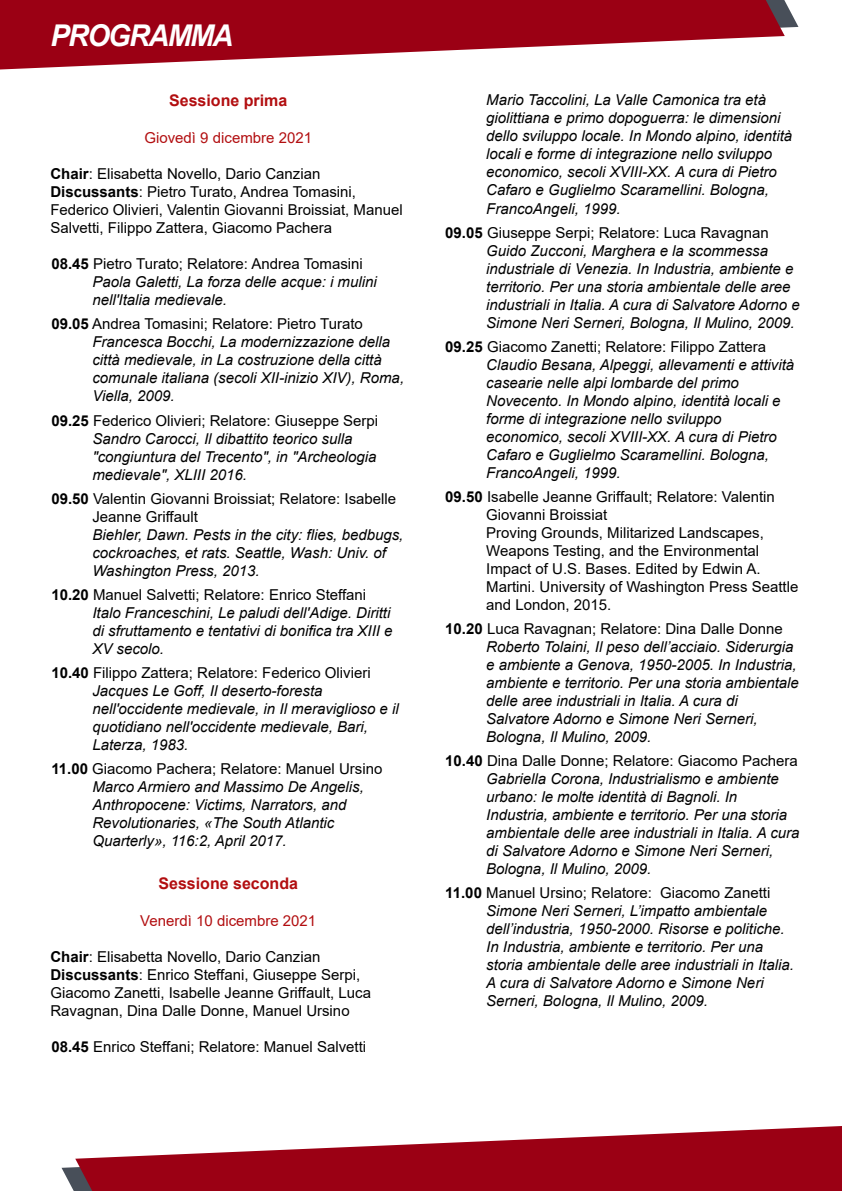
<style>
.page{position:relative;width:842px;height:1191px;background:#fff}
.page>*{position:absolute;margin:0;border:0;box-sizing:border-box;transform-origin:0 0}
.t1{font:italic 700 30px "Arial";letter-spacing:-.055em;color:#fff;scale:.96 1}
.t2{font:700 16px "Arial";color:#b20e10}
.t3{font:italic 15px/18px "Arial";color:#000}
.t4{font:15px/18px "Arial";color:#000}
.t5{font:15px "Arial";color:#b20e10}
.s1{font-weight:700}
.s2{font-weight:700;font-style:normal}
.s3{font-style:normal}
</style>
<div class="page">
<svg style="left:0;top:0;width:785px;height:69px;fill:#9b0014"></svg>
<svg style="left:75px;top:1126px;width:767px;height:65px;fill:#9b0014"></svg>
<h1 class="t1" style="left:50px;top:16px;width:192px">PROGRAMMA</h1>
<p class="t2" style="left:169px;top:89px;width:120px">Sessione prima</p>
<p class="t5" style="left:144px;top:128px;width:169px">Giovedì 9 dicembre 2021</p>
<p class="t4" style="left:50px;top:165px;width:354px"><span class="s1">Chair</span>: Elisabetta Novello, Dario Canzian <span class="s1">Discussants</span>: Pietro Turato, Andrea Tomasini, Federico Olivieri, Valentin Giovanni Broissiat, Manuel Salvetti, Filippo Zattera, Giacomo Pachera</p>
<p class="t3" style="left:92px;top:255px;width:286px;text-indent:-41px"><span class="s2">08.45</span> <span class="s3">Pietro Turato; Relatore: Andrea Tomasini<br></span>Paola Galetti, La forza delle acque: i mulini nell'Italia medievale.</p>
<p class="t3" style="left:92px;top:315px;width:313px;text-indent:-41px"><span class="s2">09.05</span> <span class="s3">Andrea Tomasini; Relatore: Pietro Turato </span>Francesca Bocchi, La modernizzazione della città medievale, in La costruzione della città comunale italiana (secoli XII-inizio XIV), Roma, Viella, 2009.</p>
<p class="t3" style="left:92px;top:411px;width:287px;text-indent:-41px"><span class="s2">09.25</span> <span class="s3">Federico Olivieri; Relatore: Giuseppe Serpi </span>Sandro Carocci, Il dibattito teorico sulla "congiuntura del Trecento", in "Archeologia medievale", XLIII 2016.</p>
<p class="t4" style="left:92px;top:489px;width:305px;text-indent:-41px"><span class="s1">09.50</span> Valentin Giovanni Broissiat; Relatore: Isabelle<br>Jeanne Griffault</p>
<p class="t3" style="left:92px;top:525px;width:312px">Biehler, Dawn. Pests in the city: flies, bedbugs, cockroaches, et rats. Seattle, Wash: Univ. of<br>Washington Press, 2013.</p>
<p class="t3" style="left:92px;top:585px;width:302px;text-indent:-41px"><span class="s2">10.20</span> <span class="s3">Manuel Salvetti; Relatore: Enrico Steffani </span>Italo Franceschini, Le paludi dell'Adige. Diritti di sfruttamento e tentativi di bonifica tra XIII e XV secolo.</p>
<p class="t3" style="left:92px;top:663px;width:308px;text-indent:-41px"><span class="s2">10.40</span> <span class="s3">Filippo Zattera; Relatore: Federico Olivieri </span>Jacques Le Goff, Il deserto-foresta nell'occidente medievale, in Il meraviglioso e il quotidiano nell'occidente medievale, Bari, Laterza, 1983.</p>
<p class="t3" style="left:92px;top:759px;width:291px;text-indent:-41px"><span class="s2">11.00</span> <span class="s3">Giacomo Pachera; Relatore: Manuel Ursino </span>Marco Armiero and Massimo De Angelis, Anthropocene: Victims, Narrators, and Revolutionaries, «The South Atlantic Quarterly», 116:2, April 2017.</p>
<p class="t2" style="left:158px;top:872px;width:141px">Sessione seconda</p>
<p class="t5" style="left:140px;top:910px;width:177px">Venerdì 10 dicembre 2021</p>
<p class="t4" style="left:50px;top:947px;width:322px"><span class="s1">Chair</span>: Elisabetta Novello, Dario Canzian <span class="s1">Discussants</span>: Enrico Steffani, Giuseppe Serpi, Giacomo Zanetti, Isabelle Jeanne Griffault, Luca Ravagnan, Dina Dalle Donne, Manuel Ursino</p>
<p class="t4" style="left:51px;top:1037px;width:316px"><span class="s1">08.45</span> Enrico Steffani; Relatore: Manuel Salvetti</p>
<p class="t3" style="left:486px;top:91px;width:307px">Mario Taccolini, La Valle Camonica tra età giolittiana e primo dopoguerra: le dimensioni dello sviluppo locale. In Mondo alpino, identità locali e forme di integrazione nello sviluppo economico, secoli XVIII-XX. A cura di Pietro Cafaro e Guglielmo Scaramellini. Bologna, FrancoAngeli, 1999.</p>
<p class="t3" style="left:486px;top:223px;width:315px;text-indent:-41px"><span class="s2">09.05</span> <span class="s3">Giuseppe Serpi; Relatore: Luca Ravagnan </span>Guido Zucconi, Marghera e la scommessa industriale di Venezia. In Industria, ambiente e territorio. Per una storia ambientale delle aree industriali in Italia. A cura di Salvatore Adorno e Simone Neri Serneri, Bologna, Il Mulino, 2009.</p>
<p class="t3" style="left:486px;top:337px;width:309px;text-indent:-41px"><span class="s2">09.25</span> <span class="s3">Giacomo Zanetti; Relatore: Filippo Zattera </span>Claudio Besana, Alpeggi, allevamenti e attività casearie nelle alpi lombarde del primo Novecento. In Mondo alpino, identità locali e forme di integrazione nello sviluppo economico, secoli XVIII-XX. A cura di Pietro Cafaro e Guglielmo Scaramellini. Bologna, FrancoAngeli, 1999.</p>
<p class="t4" style="left:486px;top:487px;width:314px;text-indent:-41px"><span class="s1">09.50</span> Isabelle Jeanne Griffault; Relatore: Valentin Giovanni Broissiat<br>Proving Grounds, Militarized Landscapes, Weapons Testing, and the Environmental Impact of U.S. Bases. Edited by Edwin A.<br>Martini. University of Washington Press Seattle and London, 2015.</p>
<p class="t3" style="left:486px;top:619px;width:314px;text-indent:-41px"><span class="s2">10.20</span> <span class="s3">Luca Ravagnan; Relatore: Dina Dalle Donne </span>Roberto Tolaini, Il peso dell’acciaio. Siderurgia e ambiente a Genova, 1950-2005. In Industria, ambiente e territorio. Per una storia ambientale delle aree industriali in Italia. A cura di Salvatore Adorno e Simone Neri Serneri, Bologna, Il Mulino, 2009.</p>
<p class="t3" style="left:486px;top:751px;width:315px;text-indent:-41px"><span class="s2">10.40</span> <span class="s3">Dina Dalle Donne; Relatore: Giacomo Pachera </span>Gabriella Corona, Industrialismo e ambiente urbano: le molte identità di Bagnoli. In Industria, ambiente e territorio. Per una storia ambientale delle aree industriali in Italia. A cura di Salvatore Adorno e Simone Neri Serneri, Bologna, Il Mulino, 2009.</p>
<p class="t3" style="left:486px;top:883px;width:309px;text-indent:-41px"><span class="s2">11.00</span> <span class="s3">Manuel Ursino; Relatore: Giacomo Zanetti </span>Simone Neri Serneri, L’impatto ambientale dell’industria, 1950-2000. Risorse e politiche.<br>In Industria, ambiente e territorio. Per una storia ambientale delle aree industriali in Italia.<br>A cura di Salvatore Adorno e Simone Neri Serneri, Bologna, Il Mulino, 2009.</p>
</div>
